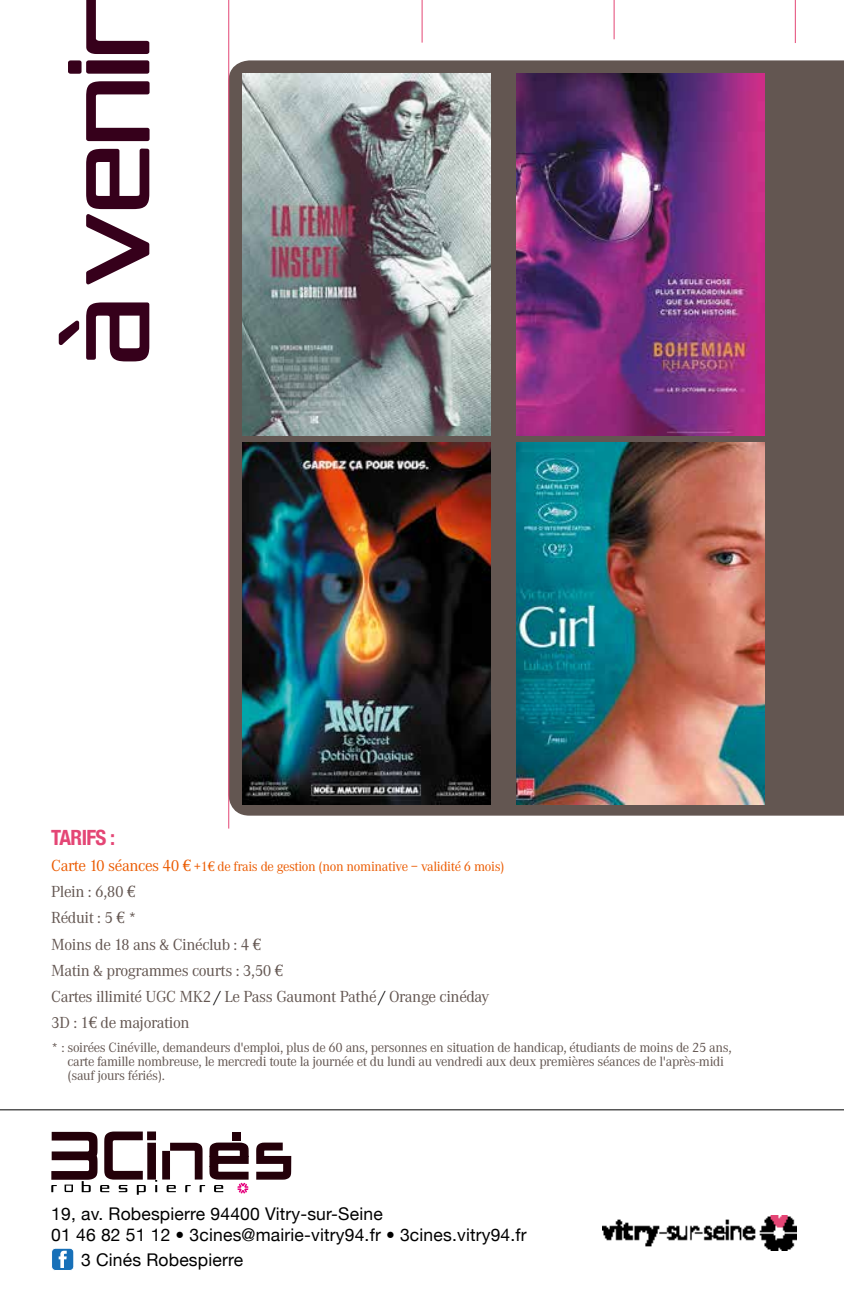
<style>
.page{position:relative;width:844px;height:1290px;background:#fff}
.page>*{position:absolute;margin:0;border:0;box-sizing:border-box;transform-origin:0 0}
.t1{font:700 condensed 21px "Helvetica Neue";letter-spacing:-.03em;color:#e44675}
.t2{font:17.5px/21px "Helvetica Neue";letter-spacing:.01em;color:#000}
.t3{font:16.62px/26.2px "Corporate A";letter-spacing:-.025em;color:#635651}
.t4{font:14px/14px "Corporate A";letter-spacing:-.025em;color:#635651}
.t5{font:14px "Corporate A";letter-spacing:-.025em;color:#eb5b00}
.s1{font-size:16.62px}
.s2{font-family:"Euro Serif";font-size:16.62px}
.s3{font-family:"Euro Serif"}
.s4{color:#000}
</style>
<div class="page">
<hr style="left:421px;top:0;width:1px;height:43px;background:#e44675">
<hr style="left:613px;top:0;width:1px;height:39px;background:#e44675">
<hr style="left:794px;top:0;width:1px;height:43px;background:#e44675">
<div style="left:229px;top:60px;width:614px;height:755px;background:#635651"></div>
<hr style="left:228px;top:0;width:1px;height:828px;background:#e44675">
<img style="left:516px;top:74px;width:248px;height:362px">
<img style="left:242px;top:74px;width:248px;height:362px">
<img style="left:242px;top:442px;width:248px;height:362px">
<svg style="left:59px;top:0;width:90px;height:361px"></svg>
<img style="left:516px;top:442px;width:248px;height:362px">
<hr style="left:0;top:1109px;width:843px;height:1px;background:#000">
<svg style="left:256px;top:1142px;width:36px;height:38px"></svg>
<img style="left:602px;top:1215px;width:193px;height:35px">
<svg style="left:51px;top:1131px;width:198px;height:64px"></svg>
<div style="left:52px;top:1248px;width:22px;height:22px;background:#1770b8;border-radius:4px"></div>
<div style="left:51px;top:1248px;width:23px;height:23px;border:1px solid #fff;border-radius:4px"></div>
<svg style="left:59px;top:1251px;width:8px;height:17px"></svg>
<h1 class="t1" style="left:51px;top:820px;width:65px">TARIFS :</h1>
<p class="t5" style="left:51px;top:858px;width:454px"><span class="s1">Carte 10 séances 40</span> <span class="s2">€</span> +1<span class="s3">€</span> de frais de gestion (non nominative – validité 6 mois)</p>
<p class="t3" style="left:51px;top:879px;width:439px">Plein : 6,80 <span class="s3">€<br></span>Réduit : 5 <span class="s3">€</span> *<br>Moins de 18 ans &amp; Cinéclub : 4 <span class="s3">€<br></span>Matin &amp; programmes courts : 3,50 <span class="s3">€<br></span>Cartes illimité UGC MK2 <span class="s4">/</span> Le Pass Gaumont Pathé <span class="s4">/</span> Orange cinéday<br>3D : 1<span class="s3">€</span> de majoration</p>
<p class="t4" style="left:67px;top:1041px;width:665px;text-indent:-16px">* : soirées Cinéville, demandeurs d'emploi, plus de 60 ans, personnes en situation de handicap, étudiants de moins de 25 ans, carte famille nombreuse, le mercredi toute la journée et du lundi au vendredi aux deux premières séances de l'après-midi (sauf jours fériés).</p>
<p class="t2" style="left:51px;top:1202px;width:477px">19, av. Robespierre 94400 Vitry-sur-Seine<br>01 46 82 51 12 • 3cines@mairie-vitry94.fr • 3cines.vitry94.fr</p>
<p class="t2" style="left:81px;top:1247px;width:163px">3 Cinés Robespierre</p>
</div>
